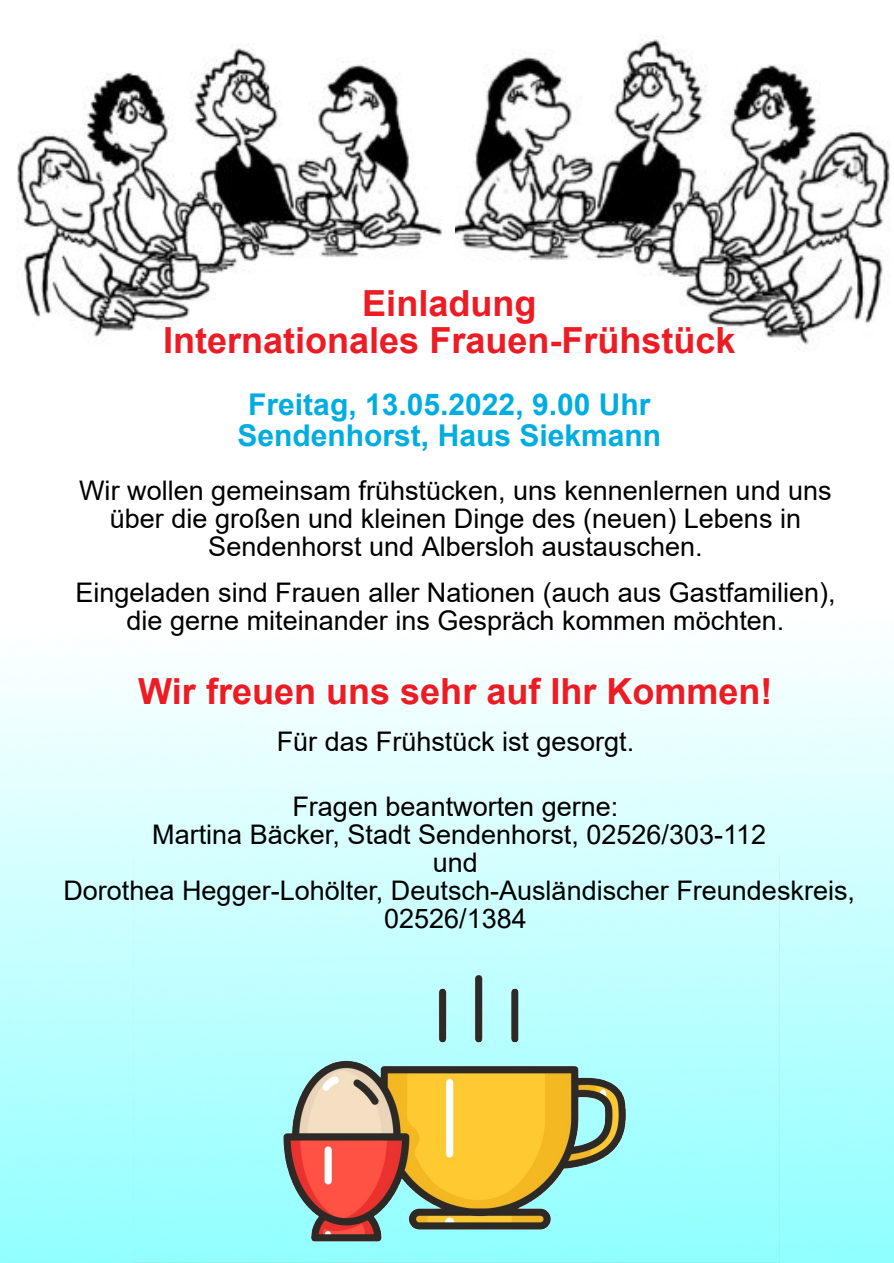
<style>
.page{position:relative;width:894px;height:1263px;background:#fff}
.page>*{position:absolute;margin:0;border:0;box-sizing:border-box;transform-origin:0 0}
.t1{font:700 36px/37.2px "Arial";color:#ed1c24;text-align:center}
.t2{font:700 30px/31px "Arial";color:#00ade0;text-align:center}
.t3{font:27px/27.9px "Arial";color:#000;text-align:center}
</style>
<div class="page">
<img style="left:455px;top:34px;width:436px;height:319px">
<img style="left:16px;top:44px;width:426px;height:301px">
<img style="left:134px;top:855px;width:644px;height:407px">
<h1 class="t1" style="left:163px;top:288px;width:574px">Einladung<br>Internationales Frauen-Frühstück</h1>
<p class="t2" style="left:237px;top:392px;width:425px">Freitag, 13.05.2022, 9.00 Uhr<br>Sendenhorst, Haus Siekmann</p>
<p class="t3" style="left:79px;top:479px;width:753px">Wir wollen gemeinsam frühstücken, uns kennenlernen und uns über die großen und kleinen Dinge des (neuen) Lebens in<br>Sendenhorst und Albersloh austauschen.</p>
<p class="t3" style="left:75px;top:581px;width:761px">Eingeladen sind Frauen aller Nationen (auch aus Gastfamilien), die gerne miteinander ins Gespräch kommen möchten.</p>
<h1 class="t1" style="left:138px;top:676px;width:635px">Wir freuen uns sehr auf Ihr Kommen!</h1>
<p class="t3" style="left:276px;top:730px;width:359px">Für das Frühstück ist gesorgt.</p>
<p class="t3" style="left:63px;top:795px;width:792px">Fragen beantworten gerne:<br>Martina Bäcker, Stadt Sendenhorst, 02526/303-112<br>und<br>Dorothea Hegger-Lohölter, Deutsch-Ausländischer Freundeskreis,<br>02526/1384</p>
</div>
